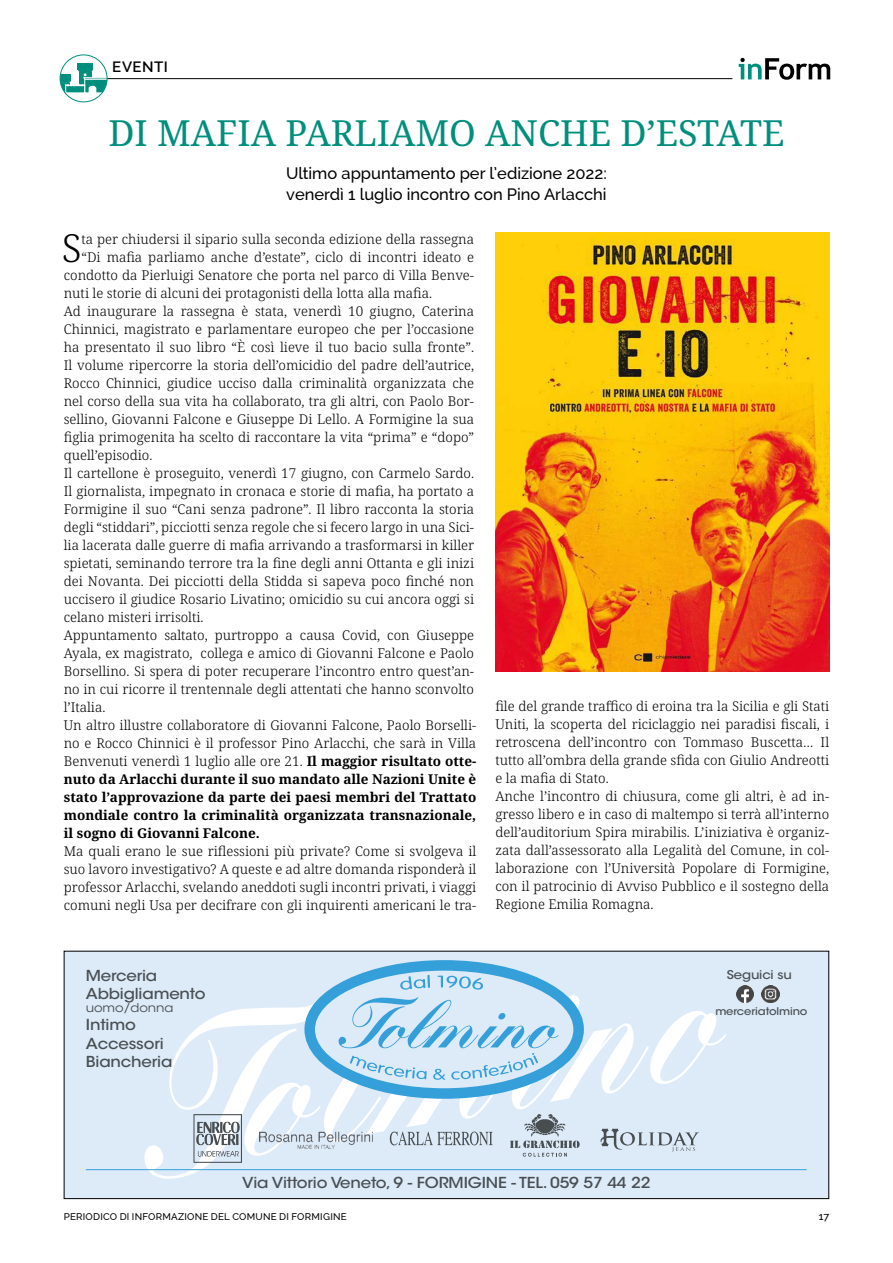
<style>
.page{position:relative;width:893px;height:1263px;background:#fff}
.page>*{position:absolute;margin:0;border:0;box-sizing:border-box;transform-origin:0 0}
.t1{font:300 38.7px "Avrile Serif";color:#000}
.t2{font:36px "Avrile Serif";color:#008f7d}
.t3{font:500 16.5px/21px "Raleway";color:#000}
.t4{font:500 15px/18px "ITC Avant Garde Std";letter-spacing:-.01em;color:#494f53;scale:1.1 1}
.t5{font:600 15px "Raleway";letter-spacing:.03em;color:#000}
.t6{font:300 13.5px/18px "Avrile Serif";color:#000;text-align:justify}
.t7{font:700 13.5px "Avrile Serif";color:#000}
.t8{font:12px "ITC Avant Garde Std";letter-spacing:-.01em;color:#494f53;scale:1.1 1}
.t9{font:500 12px "ITC Avant Garde Std";letter-spacing:-.01em;color:#494f53;scale:1.1 1}
.t10{font:500 10.5px "ITC Avant Garde Std";letter-spacing:-.01em;color:#494f53;scale:1.1 1}
.t11{font:500 10.5px "Raleway";color:#000}
.t12{font:500 9.75px "Raleway";letter-spacing:.025em;color:#000}
.s1{font-weight:700}
</style>
<div class="page">
<svg style="left:739px;top:58px;width:91px;height:22px"></svg>
<hr style="left:103px;top:78px;width:629px;height:1px;background:#000">
<div style="left:64px;top:951px;width:765px;height:247px;background:#ddebf9"></div>
<svg style="left:322px;top:981px;width:404px;height:165px"></svg>
<svg style="left:310px;top:965px;width:269px;height:128px"></svg>
<div style="left:304px;top:960px;width:280px;height:139px;border:11px solid #359fda;border-radius:50%"></div>
<svg style="left:400px;top:975px;width:83px;height:15px"></svg>
<svg style="left:339px;top:997px;width:219px;height:83px"></svg>
<hr style="left:86px;top:1169px;width:721px;height:1px;background:#359fda">
<img style="left:736px;top:985px;width:17px;height:17px">
<img style="left:762px;top:985px;width:17px;height:17px">
<svg style="left:599px;top:1128px;width:100px;height:24px"></svg>
<svg style="left:510px;top:1114px;width:70px;height:43px"></svg>
<svg style="left:390px;top:1131px;width:103px;height:14px"></svg>
<img style="left:327px;top:1131px;width:45px;height:18px">
<svg style="left:144px;top:995px;width:183px;height:184px"></svg>
<div style="left:64px;top:951px;width:765px;height:248px;border:1px solid #000"></div>
<div style="left:78px;top:64px;width:15px;height:6px;background:#008f7d"></div>
<svg style="left:77px;top:63px;width:16px;height:1px"></svg>
<svg style="left:60px;top:70px;width:47px;height:24px"></svg>
<div style="left:60px;top:54px;width:47px;height:48px;border:1px solid #008f7d;border-radius:50%"></div>
<img style="left:495px;top:232px;width:335px;height:440px">
<p class="t5" style="left:112px;top:58px;width:57px">EVENTI</p>
<h2 class="t2" style="left:108px;top:108px;width:678px">DI MAFIA PARLIAMO ANCHE D’ESTATE</h2>
<p class="t3" style="left:286px;top:163px;width:322px">Ultimo appuntamento per l’edizione 2022: venerdì 1 luglio incontro con Pino Arlacchi</p>
<h1 class="t1" style="left:61px;top:222px;width:22px">S</h1>
<p class="t6" style="left:82px;top:231px;width:394px">ta per chiudersi il sipario sulla seconda edizione della rassegna</p>
<p class="t6" style="left:82px;top:249px;width:394px">“Di mafia parliamo anche d’estate”, ciclo di incontri ideato e</p>
<p class="t6" style="left:64px;top:267px;width:412px">condotto da Pierluigi Senatore che porta nel parco di Villa Benve-</p>
<p class="t6" style="left:64px;top:285px;width:370px">nuti le storie di alcuni dei protagonisti della lotta alla mafia.</p>
<p class="t6" style="left:64px;top:303px;width:412px">Ad inaugurare la rassegna è stata, venerdì 10 giugno, Caterina</p>
<p class="t6" style="left:64px;top:321px;width:412px">Chinnici, magistrato e parlamentare europeo che per l’occasione</p>
<p class="t6" style="left:64px;top:339px;width:412px">ha presentato il suo libro “È così lieve il tuo bacio sulla fronte”.</p>
<p class="t6" style="left:64px;top:357px;width:412px">Il volume ripercorre la storia dell’omicidio del padre dell’autrice,</p>
<p class="t6" style="left:64px;top:375px;width:412px">Rocco Chinnici, giudice ucciso dalla criminalità organizzata che</p>
<p class="t6" style="left:64px;top:393px;width:412px">nel corso della sua vita ha collaborato, tra gli altri, con Paolo Bor-</p>
<p class="t6" style="left:64px;top:411px;width:412px">sellino, Giovanni Falcone e Giuseppe Di Lello. A Formigine la sua</p>
<p class="t6" style="left:64px;top:429px;width:412px">figlia primogenita ha scelto di raccontare la vita “prima” e “dopo”</p>
<p class="t6" style="left:64px;top:447px;width:90px">quell’episodio.</p>
<p class="t6" style="left:64px;top:465px;width:412px">Il cartellone è proseguito, venerdì 17 giugno, con Carmelo Sardo.</p>
<p class="t6" style="left:64px;top:483px;width:412px">Il giornalista, impegnato in cronaca e storie di mafia, ha portato a</p>
<p class="t6" style="left:64px;top:501px;width:412px">Formigine il suo “Cani senza padrone”. Il libro racconta la storia</p>
<p class="t6" style="left:64px;top:519px;width:412px">degli “stiddari”, picciotti senza regole che si fecero largo in una Sici-</p>
<p class="t6" style="left:64px;top:537px;width:412px">lia lacerata dalle guerre di mafia arrivando a trasformarsi in killer</p>
<p class="t6" style="left:64px;top:555px;width:412px">spietati, seminando terrore tra la fine degli anni Ottanta e gli inizi</p>
<p class="t6" style="left:64px;top:573px;width:412px">dei Novanta. Dei picciotti della Stidda si sapeva poco finché non</p>
<p class="t6" style="left:64px;top:591px;width:412px">uccisero il giudice Rosario Livatino; omicidio su cui ancora oggi si</p>
<p class="t6" style="left:64px;top:609px;width:141px">celano misteri irrisolti.</p>
<p class="t6" style="left:64px;top:627px;width:412px">Appuntamento saltato, purtroppo a causa Covid, con Giuseppe</p>
<p class="t6" style="left:64px;top:645px;width:412px">Ayala, ex magistrato, collega e amico di Giovanni Falcone e Paolo</p>
<p class="t6" style="left:64px;top:663px;width:412px">Borsellino. Si spera di poter recuperare l’incontro entro quest’an-</p>
<p class="t6" style="left:64px;top:681px;width:412px">no in cui ricorre il trentennale degli attentati che hanno sconvolto</p>
<p class="t6" style="left:64px;top:699px;width:43px">l’Italia.</p>
<p class="t6" style="left:64px;top:717px;width:414px">Un altro illustre collaboratore di Giovanni Falcone, Paolo Borselli-</p>
<p class="t6" style="left:64px;top:735px;width:414px">no e Rocco Chinnici è il professor Pino Arlacchi, che sarà in Villa</p>
<p class="t6" style="left:64px;top:753px;width:414px">Benvenuti venerdì 1 luglio alle ore 21. <span class="s1">Il maggior risultato otte-</span></p>
<p class="t7" style="left:64px;top:770px;width:414px">nuto da Arlacchi durante il suo mandato alle Nazioni Unite è</p>
<p class="t7" style="left:64px;top:788px;width:414px">stato l’approvazione da parte dei paesi membri del Trattato</p>
<p class="t7" style="left:64px;top:806px;width:414px">mondiale contro la criminalità organizzata transnazionale,</p>
<p class="t7" style="left:64px;top:824px;width:197px">il sogno di Giovanni Falcone.</p>
<p class="t6" style="left:64px;top:843px;width:414px">Ma quali erano le sue riflessioni più private? Come si svolgeva il suo lavoro investigativo? A queste e ad altre domanda risponderà il professor Arlacchi, svelando aneddoti sugli incontri privati, i viaggi comuni negli Usa per decifrare con gli inquirenti americani le tra-</p>
<p class="t6" style="left:495px;top:698px;width:335px;text-align:left">file del grande traffico di eroina tra la Sicilia e gli Stati Uniti, la scoperta del riciclaggio nei paradisi fiscali, i retroscena dell’incontro con Tommaso Buscetta… Il tutto all’ombra della grande sfida con Giulio Andreotti e la mafia di Stato.<br>Anche l’incontro di chiusura, come gli altri, è ad in&shy;gresso libero e in caso di maltempo si terrà all’interno dell’auditorium Spira mirabilis. L’iniziativa è organiz&shy;zata dall’assessorato alla Legalità del Comune, in col&shy;laborazione con l’Università Popolare di Formigine, con il patrocinio di Avviso Pubblico e il sostegno della Regione Emilia Romagna.</p>
<p class="t4" style="left:86px;top:966px;width:110px">Merceria<br>Abbigliamento</p>
<p class="t8" style="left:86px;top:1001px;width:81px">uomo/donna</p>
<p class="t4" style="left:86px;top:1016px;width:80px">Intimo<br>Accessori<br>Biancheria</p>
<p class="t9" style="left:727px;top:967px;width:61px">Seguici su</p>
<p class="t10" style="left:715px;top:1005px;width:85px">merceriatolmino</p>
<p class="t4" style="left:242px;top:1174px;width:373px">Via Vittorio Veneto, 9 - FORMIGINE - TEL. 059 57 44 22</p>
<p class="t12" style="left:64px;top:1211px;width:285px">PERIODICO DI INFORMAZIONE DEL COMUNE DI FORMIGINE</p>
<p class="t11" style="left:819px;top:1211px;width:12px">17</p>
</div>
